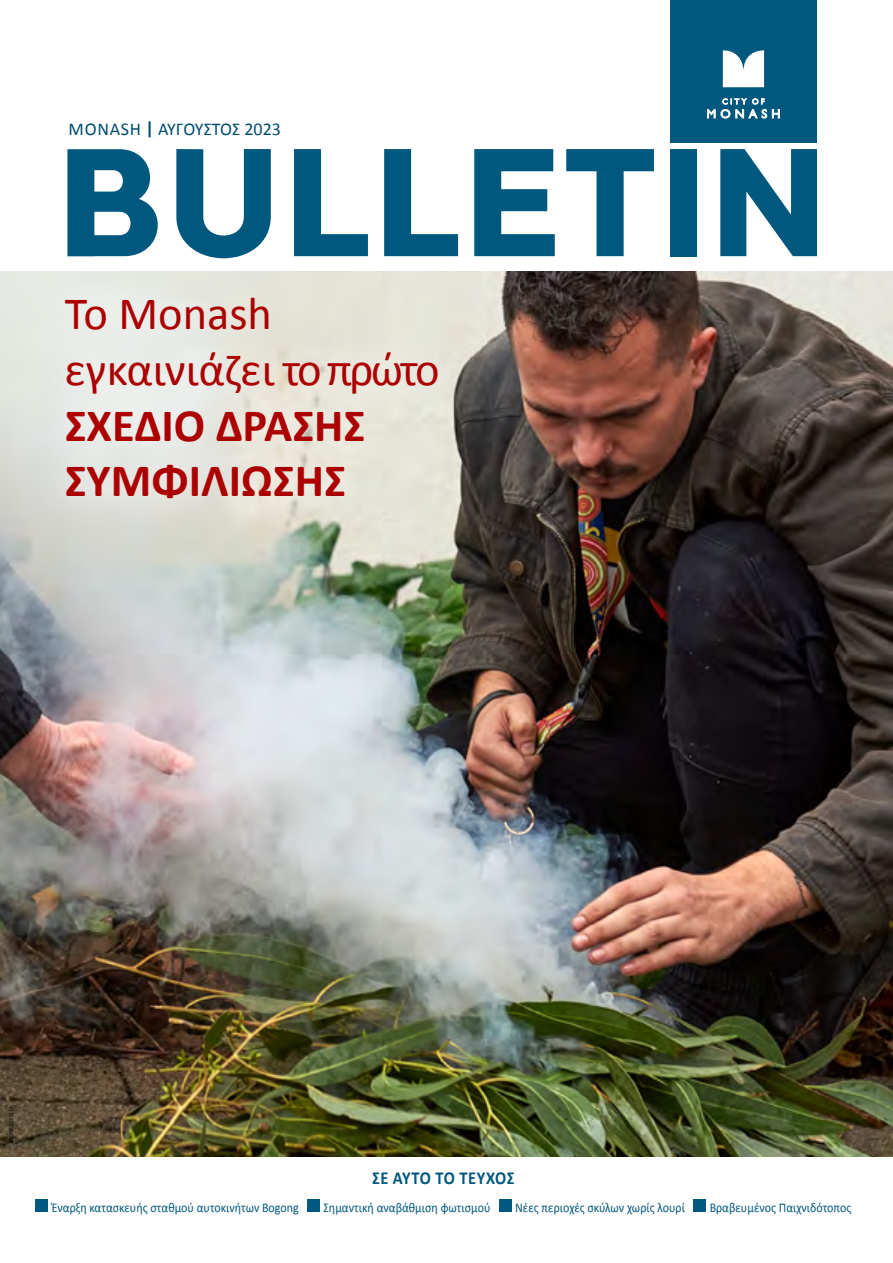
<style>
.page{position:relative;width:893px;height:1263px;background:#fff}
.page>*{position:absolute;margin:0;border:0;box-sizing:border-box;transform-origin:0 0}
.t1{font:800 153px "Halcom";letter-spacing:.01em;color:#00587e}
.t2{font:46.5px/55.8px "Calibri";color:#ac0000}
.t3{font:700 18.3px "Calibri";letter-spacing:.04em;color:#00587e;scale:.9 1}
.t4{font:18px "Calibri";color:#004c70}
.t5{font:13.35px "Calibri";color:#00587e;scale:.9 1}
.Body_text{font:6px "Calibri";color:#000}
.s1{font-weight:700}
</style>
<div class="page">
<div style="left:670px;top:0;width:146px;height:143px;background:#00587e"></div>
<img style="left:0;top:272px;width:893px;height:884px">
<div style="left:35px;top:1199px;width:13px;height:13px;background:#00587e"></div>
<div style="left:307px;top:1199px;width:13px;height:13px;background:#00587e"></div>
<div style="left:499px;top:1199px;width:12px;height:13px;background:#00587e"></div>
<div style="left:693px;top:1199px;width:13px;height:13px;background:#00587e"></div>
<svg style="left:707px;top:109px;width:8px;height:9px"></svg>
<svg style="left:721px;top:99px;width:59px;height:19px"></svg>
<svg style="left:723px;top:50px;width:41px;height:37px;background:#e0ebef"></svg>
<svg style="left:31px;top:271px;width:444px;height:264px;background:#e0e1d8"></svg>
<p class="t4" style="left:69px;top:117px;width:214px">MONASH <span class="s1">|</span> ΑΥΓΟΥΣΤΟΣ 2023</p>
<p class="t1" style="left:56px;top:79px;width:773px">BULLETIN</p>
<p class="t2" style="left:65px;top:284px;width:376px">Το Monash εγκαινιάζει το πρώτο<br><span class="s1">ΣΧΕΔΙΟ ΔΡΑΣΗΣ<br>ΣΥΜΦΙΛΙΩΣΗΣ</span></p>
<p class="Body_text" style="left:7px;top:1143px;width:39px;rotate:-90deg">MONF2023114</p>
<p class="t3" style="left:372px;top:1165px;width:160px">ΣΕ ΑΥΤΌ ΤΟ ΤΕΥΧΟΣ</p>
<p class="t5" style="left:52px;top:1199px;width:276px">Έναρξη κατασκευής σταθμού αυτοκινήτων Bogong</p>
<p class="t5" style="left:323px;top:1199px;width:187px">Σημαντική αναβάθμιση φωτισμού</p>
<p class="t5" style="left:515px;top:1199px;width:190px">Νέες περιοχές σκύλων χωρίς λουρί</p>
<p class="t5" style="left:710px;top:1199px;width:159px">Βραβευμένος Παιχνιδότοπος</p>
</div>
